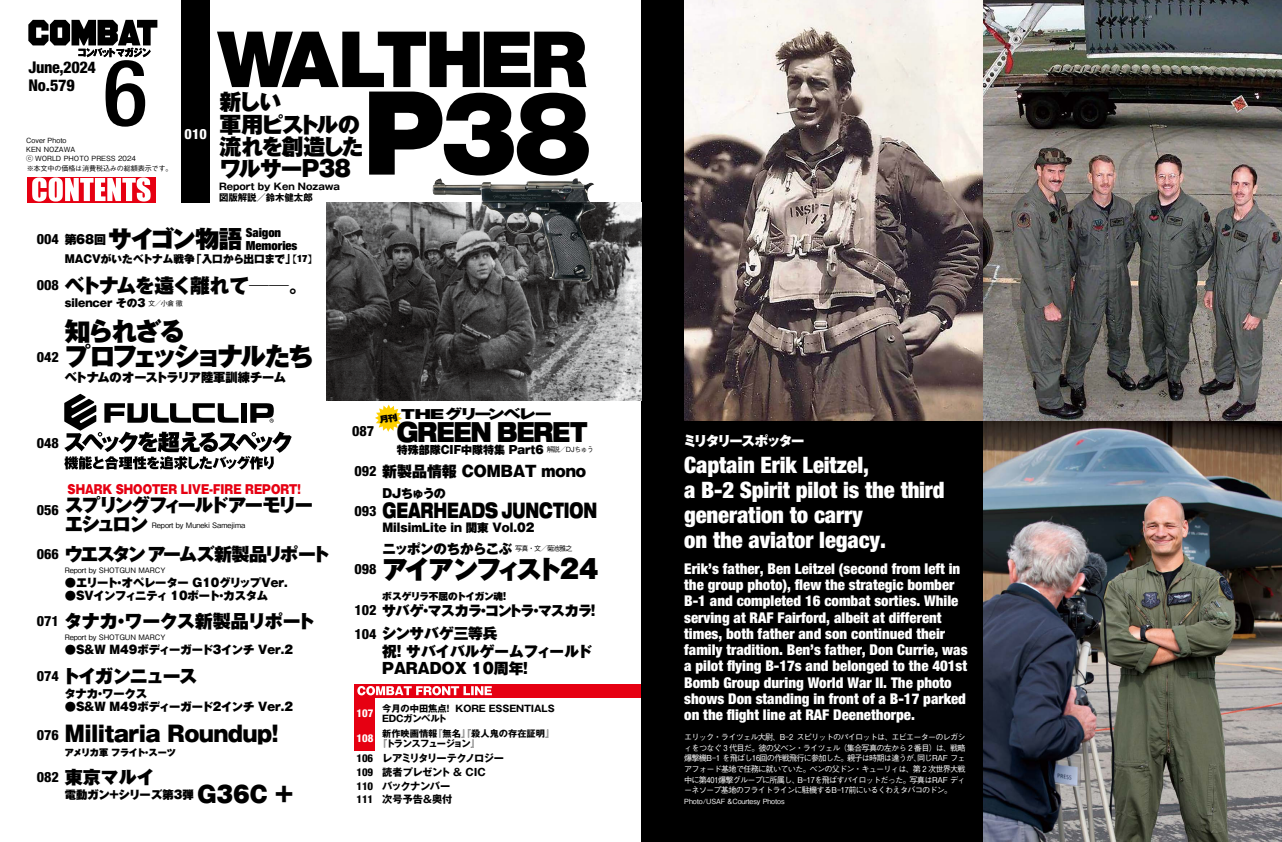
<style>
.page{position:relative;width:1282px;height:842px;background:#fff}
.page>*{position:absolute;margin:0;border:0;box-sizing:border-box;transform-origin:0 0}
.t1{font:500 condensed 92.1px "Helvetica Neue LT Std";color:#000}
.t2{font:900 expanded 27.9px "Helvetica Neue LT Std";letter-spacing:-.045em;color:#000;scale:.75 1}
.t3{font:900 25.6px/25.4px "Gothic MB101 Pro";letter-spacing:-.105em;color:#000}
.t4{font:900 25.5px "Gothic MB101 Pro";letter-spacing:-.105em;color:#000}
.t5{font:900 condensed 22.7px/24.8px "Helvetica Neue LT Std";letter-spacing:-.005em;color:#fff}
.t6{font:900 21.9px/22.3px "Gothic MB101 Pro";letter-spacing:-.06em;color:#000}
.t7{font:900 expanded 21.5px "Helvetica Neue LT Std";color:#000;scale:.63 1}
.t8{font:900 21.2px "Gothic MB101 Pro";color:#000}
.t9{font:900 19.7px "Gothic MB101 Pro";letter-spacing:-.085em;color:#000}
.t10{font:900 18.4px/19.1px "Gothic MB101 Pro";letter-spacing:-.1em;color:#000}
.t11{font:900 18px "Gothic MB101 Pro";letter-spacing:-.12em;color:#000}
.t12{font:900 18px "Gothic MB101 Pro";letter-spacing:-.01em;color:#000}
.t13{font:900 18px "Gothic MB101 Pro";letter-spacing:-.085em;color:#000}
.t14{font:900 18px "Gothic MB101 Pro";letter-spacing:-.065em;color:#000}
.t15{font:800 condensed 16.2px "Helvetica Neue LT Std";letter-spacing:-.02em;color:#000}
.t16{font:900 condensed 14.9px/16.3px "Helvetica Neue LT Std";color:#fff}
.t17{font:900 14.9px "Gothic MB101 Pro";color:#000}
.t18{font:900 14.7px/18.2px "Gothic MB101 Pro";color:#000}
.t19{font:800 condensed 14.2px "Helvetica Neue LT Std";color:#000}
.t20{font:800 condensed 14.2px "Helvetica Neue LT Std";color:#fff}
.t21{font:900 14px "Gothic MB101 Pro";letter-spacing:-.06em;color:#000}
.t22{font:900 13.5px "Gothic MB101 Pro";letter-spacing:-.03em;color:#000}
.t23{font:900 13.4px "Gothic MB101 Pro";letter-spacing:-.14em;color:#000;scale:1.29 1}
.t24{font:900 13.4px "Gothic MB101 Pro";letter-spacing:-.105em;color:#fff}
.t25{font:900 condensed 12.5px/12.5px "Helvetica Neue LT Std";color:#000}
.t26{font:900 12.2px "Gothic MB101 Pro";letter-spacing:-.03em;color:#000}
.t27{font:900 12px "Gothic MB101 Pro";color:#e60012;scale:.9 1}
.t28{font:900 12px "Gothic MB101 Pro";letter-spacing:-.065em;color:#000}
.t29{font:900 11.5px "Gothic MB101 Pro";color:#000}
.t30{font:900 11.3px "Gothic MB101 Pro";letter-spacing:-.02em;color:#000}
.t31{font:900 11.3px "Gothic MB101 Pro";color:#000}
.t32{font:900 11px "Gothic MB101 Pro";color:#000}
.t33{font:800 condensed 10.8px "Helvetica Neue LT Std";color:#fff}
.t34{font:900 10.7px "Gothic MB101 Pro";color:#000}
.t35{font:900 10.6px "Gothic MB101 Pro";color:#000}
.t36{font:700 10.2px "Gothic MB101 Pro";letter-spacing:-.045em;color:#000}
.t37{font:700 10.2px "Gothic MB101 Pro";letter-spacing:-.09em;color:#000}
.t38{font:700 10.2px "Gothic MB101 Pro";letter-spacing:-.01em;color:#000}
.t39{font:900 9.7px "Gothic MB101 Pro";letter-spacing:-.03em;color:#000}
.t40{font:700 9.4px/10.6px "Gothic MB101 Pro";color:#000}
.t41{font:700 9.2px/9.9px "Gothic MB101 Pro";letter-spacing:-.015em;color:#000}
.t42{font:900 9.2px "Gothic MB101 Pro";letter-spacing:-.05em;color:#000}
.t43{font:500 8.1px/10.6px "Gothic BBB Pro";letter-spacing:-.1em;color:#fff;text-align:justify}
.t44{font:500 7.4px "Gothic BBB Pro";letter-spacing:-.015em;color:#000}
.t45{font:500 7.1px/9.2px "Gothic BBB Pro";color:#000}
.t46{font:500 7.1px "Gothic BBB Pro";letter-spacing:-.015em;color:#fff}
.t47{font:500 7.1px "Gothic BBB Pro";letter-spacing:-.025em;color:#000}
.s1{font-family:"Gothic MB101 Pro";font-stretch:normal;font-size:23.9px}
.s2{font-family:"Koz Min Pr 6 N";font-weight:400;font-size:10.1px}
.s3{font-family:"Helvetica Neue LT Std";font-stretch:condensed;font-size:10.1px}
.s4{font-family:"Helvetica Neue LT Std";font-weight:800;font-stretch:condensed;font-size:14.2px}
.s5{font-size:22px}
.s6{font-family:"Helvetica Neue LT Std";font-stretch:expanded;font-size:13.9px}
.s7{font-weight:800;font-stretch:condensed;font-size:14.2px}
.s8{font-family:"Helvetica Neue LT Std";font-weight:800;font-stretch:condensed;font-size:10.8px;color:#fff}
.s9{font-family:"Helvetica Neue LT Std";font-weight:800;font-stretch:condensed;font-size:10.8px}
</style>
<div class="page">
<div style="left:641px;top:0;width:640px;height:842px;background:#000"></div>
<img style="left:326px;top:203px;width:315px;height:198px">
<div style="left:181px;top:0;width:29px;height:203px;background:#000"></div>
<img style="left:684px;top:0;width:597px;height:421px">
<img style="left:983px;top:421px;width:298px;height:421px">
<img style="left:432px;top:178px;width:143px;height:23px">
<svg style="left:33px;top:19px;width:125px;height:39px"></svg>
<svg style="left:28px;top:20px;width:129px;height:37px"></svg>
<div style="left:101px;top:55px;width:48px;height:76px;background:#fff"></div>
<div style="left:354px;top:684px;width:287px;height:14px;background:#e60012"></div>
<svg style="left:357px;top:686px;width:135px;height:9px"></svg>
<hr style="left:354px;top:698px;width:21px;height:2px;background:#e60012">
<div style="left:354px;top:726px;width:21px;height:24px;background:#e60012"></div>
<div style="left:354px;top:700px;width:21px;height:26px;background:#e60012"></div>
<div style="left:27px;top:177px;width:129px;height:25px;background:#e60012"></div>
<svg style="left:32px;top:177px;width:119px;height:25px"></svg>
<svg style="left:217px;top:32px;width:372px;height:144px"></svg>
<svg style="left:64px;top:394px;width:228px;height:76px"></svg>
<svg style="left:375px;top:405px;width:27px;height:27px"></svg>
<p class="t15" style="left:28px;top:57px;width:69px">June,2024</p>
<p class="t15" style="left:28px;top:75px;width:48px">No.579</p>
<h1 class="t1" style="left:103px;top:38px;width:46px">6</h1>
<p class="t45" style="left:26px;top:135px;width:111px">Cover Photo<br>KEN NOZAWA<br>ⓒ WORLD PHOTO PRESS 2024</p>
<p class="t47" style="left:27px;top:163px;width:147px">※本文中の価格は消費税込みの総額表示です。</p>
<p class="t20" style="left:185px;top:125px;width:24px">010</p>
<h3 class="t6" style="left:219px;top:88px;width:146px">新しい<br>軍用ピストルの流れを創造したワルサーP38</h3>
<p class="t40" style="left:219px;top:180px;width:132px">Report by Ken Nozawa　図版解説／鈴木健太郎</p>
<p class="t19" style="left:37px;top:230px;width:24px">004</p>
<p class="t25" style="left:65px;top:226px;width:234px;text-indent:181px">Saigon<sup>第68回</sup><span class="s1">サイゴン物語</span> Memories</p>
<p class="t34" style="left:65px;top:250px;width:254px">MACVがいたベトナム戦争「入口から出口まで」<span class="s2">【</span><span class="s3">17</span><span class="s2">】</span></p>
<h3 class="t9" style="left:37px;top:269px;width:273px"><span class="s4">008</span> ベトナムを遠く離れて──。</h3>
<p class="t35" style="left:65px;top:294px;width:82px">silencer その3</p>
<p class="t45" style="left:148px;top:298px;width:36px">文／小倉 徹</p>
<h3 class="t3" style="left:65px;top:315px;width:250px">知られざる<br>プロフェッショナルたち</h3>
<p class="t26" style="left:65px;top:367px;width:223px">ベトナムのオーストラリア陸軍訓練チーム</p>
<p class="t19" style="left:37px;top:348px;width:24px">042</p>
<p class="t19" style="left:37px;top:434px;width:24px">048</p>
<p class="t27" style="left:68px;top:480px;width:260px">SHARK SHOOTER LIVE-FIRE REPORT!</p>
<p class="t10" style="left:65px;top:493px;width:250px">スプリングフィールドアーモリーエシュロン</p>
<p class="t19" style="left:37px;top:501px;width:24px">056</p>
<p class="t44" style="left:152px;top:519px;width:95px">Report by Muneki Samejima</p>
<p class="t11" style="left:37px;top:539px;width:295px"><span class="s4">066</span> ウエスタン アームズ新製品リポート</p>
<p class="t30" style="left:65px;top:573px;width:225px">●エリート・オペレーター G10グリップVer.</p>
<p class="t30" style="left:65px;top:586px;width:205px">●SVインフィニティ 10ポート・カスタム</p>
<p class="t44" style="left:65px;top:564px;width:102px">Report by SHOTGUN MARCY</p>
<p class="t12" style="left:37px;top:606px;width:280px"><span class="s4">071</span> タナカ・ワークス新製品リポート</p>
<p class="t31" style="left:65px;top:640px;width:230px">●S&amp;W M49ボディーガード3インチ Ver.2</p>
<p class="t44" style="left:65px;top:631px;width:102px">Report by SHOTGUN MARCY</p>
<p class="t13" style="left:37px;top:661px;width:162px"><span class="s4">074</span> トイガンニュース</p>
<p class="t30" style="left:64px;top:684px;width:84px">タナカ・ワークス</p>
<p class="t31" style="left:65px;top:697px;width:230px">●S&amp;W M49ボディーガード2インチ Ver.2</p>
<h3 class="t8" style="left:37px;top:716px;width:243px"><span class="s4">076</span> Militaria Roundup!</h3>
<p class="t42" style="left:65px;top:745px;width:113px">アメリカ軍 フライト・スーツ</p>
<p class="t14" style="left:37px;top:762px;width:119px"><span class="s4">082</span> 東京マルイ</p>
<p class="t30" style="left:65px;top:785px;width:232px">電動ガン＋シリーズ第３弾 <span class="s5">G36C ＋</span></p>
<p class="t19" style="left:352px;top:422px;width:24px">087</p>
<p class="t23" style="left:401px;top:403px;width:118px"><span class="s6">THE</span> グリーンベレー</p>
<h2 class="t2" style="left:397px;top:413px;width:255px">GREEN BERET</h2>
<p class="t32" style="left:397px;top:440px;width:148px">特殊部隊CIF中隊特集 Part6</p>
<p class="t45" style="left:546px;top:444px;width:49px">解説／DJちゅう</p>
<p class="t17" style="left:354px;top:459px;width:233px"><span class="s4">092</span> 新製品情報 COMBAT mono</p>
<p class="t28" style="left:382px;top:483px;width:65px">DJちゅうの</p>
<p class="t29" style="left:382px;top:518px;width:154px">MilsimLite in 関東 Vol.02</p>
<h3 class="t7" style="left:354px;top:496px;width:387px"><span class="s7">093</span> GEARHEADS JUNCTION</h3>
<p class="t22" style="left:382px;top:537px;width:192px">ニッポンのちからこぶ<sup>写真・文／菊池雅之</sup></p>
<h3 class="t4" style="left:382px;top:548px;width:217px">アイアンフィスト24</h3>
<p class="t19" style="left:354px;top:560px;width:24px">098</p>
<p class="t39" style="left:382px;top:588px;width:129px">ボスゲリラ不屈のトイガン魂！</p>
<p class="t21" style="left:354px;top:598px;width:247px"><span class="s4">102</span> サバゲ・マスカラ・コントラ・マスカラ！</p>
<p class="t18" style="left:382px;top:623px;width:212px;text-indent:-27px"><span class="s4">104</span> シンサバゲ三等兵<br>祝！ サバイバルゲームフィールド</p>
<p class="t18" style="left:382px;top:657px;width:152px">PARADOX 10周年！</p>
<p class="t33" style="left:356px;top:706px;width:18px">107</p>
<p class="t41" style="left:382px;top:702px;width:174px">今月の中田焦点！ KORE ESSENTIALS<br>EDCガンベルト</p>
<p class="t41" style="left:378px;top:727px;width:178px;text-indent:-21px"><span class="s8">108</span> 新作映画情報『無名』『殺人鬼の存在証明』『トランスフュージョン』</p>
<p class="t37" style="left:356px;top:750px;width:149px"><span class="s9">106</span> レアミリタリーテクノロジー</p>
<p class="t38" style="left:356px;top:764px;width:131px"><span class="s9">109</span> 読者プレゼント &amp; CIC</p>
<p class="t36" style="left:356px;top:777px;width:95px"><span class="s9">110</span> バックナンバー</p>
<p class="t36" style="left:356px;top:791px;width:98px"><span class="s9">111</span> 次号予告＆奥付</p>
<p class="t24" style="left:683px;top:429px;width:123px">ミリタリースポッター</p>
<h3 class="t5" style="left:684px;top:452px;width:262px">Captain Erik Leitzel,<br>a B-2 Spirit pilot is the third generation to carry<br>on the aviator legacy.</h3>
<p class="t16" style="left:684px;top:560px;width:285px">Erik’s father, Ben Leitzel (second from left in the group photo), flew the strategic bomber B-1 and completed 16 combat sorties. While serving at RAF Fairford, albeit at different times, both father and son continued their family tradition. Ben’s father, Don Currie, was a pilot flying B-17s and belonged to the 401st Bomb Group during World War II. The photo shows Don standing in front of a B-17 parked on the flight line at RAF Deenethorpe.</p>
<p class="t43" style="left:684px;top:731px;width:283px">エリック・ライツェル大尉、B-2 スピリットのパイロットは、エビエーターのレガシィをつなぐ３代目だ。彼の父ベン・ライツェル（集合写真の左から２番目）は、戦略爆撃機B-1 を飛ばし16回の作戦飛行に参加した。親子は時期は違うが、同じRAF フェアフォード基地で任務に就いていた。ベンの父ドン・キューリィは、第２次世界大戦中に第401爆撃グループに所属し、B-17を飛ばすパイロットだった。写真はRAF ディーネソープ基地のフライトラインに駐機するB-17前にいるくわえタバコのドン。</p>
<p class="t46" style="left:684px;top:795px;width:102px">Photo/USAF &amp;Courtesy Photos</p>
</div>
